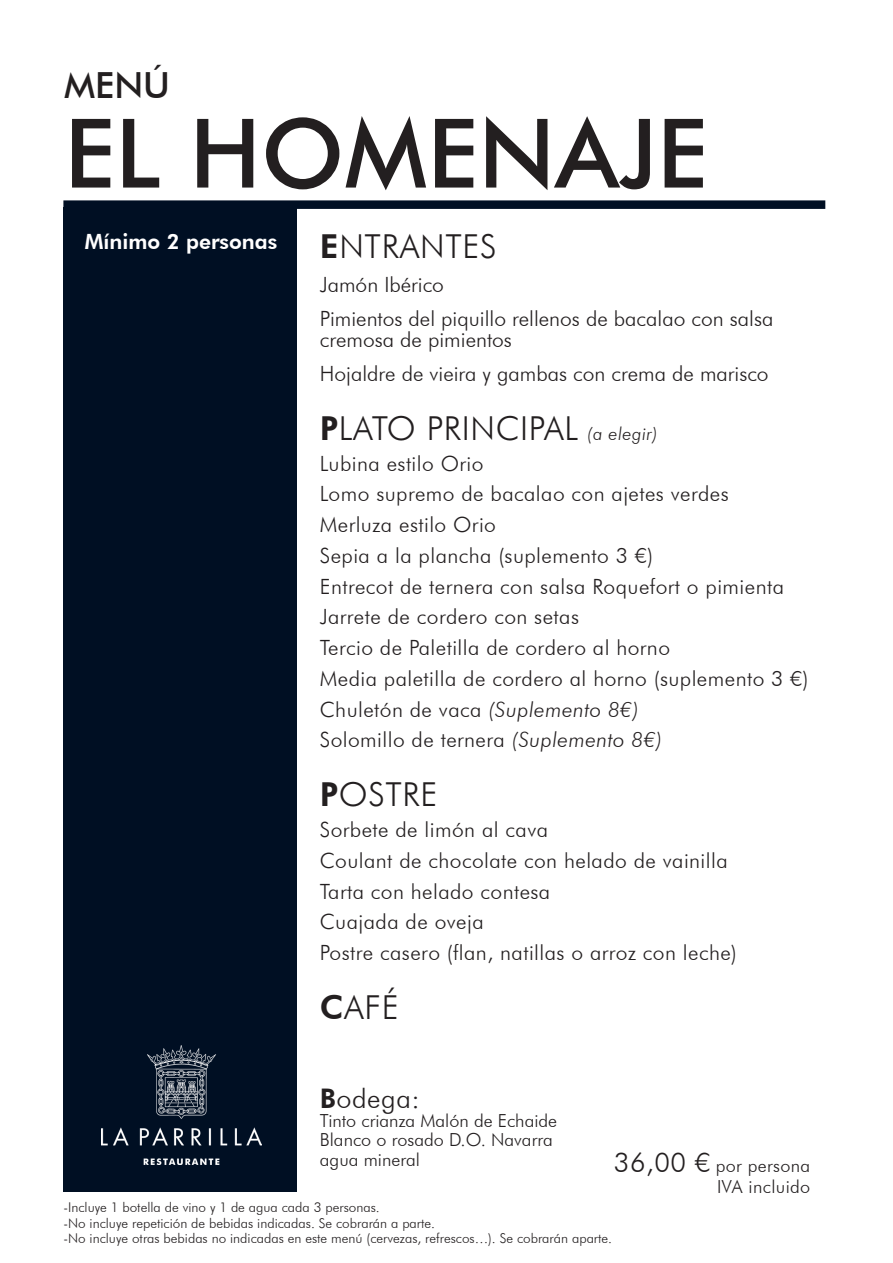
<style>
.page{position:relative;width:893px;height:1263px;background:#fff}
.page>*{position:absolute;margin:0;border:0;box-sizing:border-box;transform-origin:0 0}
.t1{font:500 96px "Futura BT";color:#231f20}
.t2{font:500 36px "Futura BT";color:#231f20}
.t3{font:300 33px "Futura BT";letter-spacing:.02em;color:#231f20}
.t4{font:300 27px "Futura BT";letter-spacing:.02em;color:#231f20}
.t5{font:300 21px/30.8px "Futura BT";letter-spacing:.02em;color:#231f20}
.t6{font:300 21px/33.8px "Futura BT";color:#231f20}
.t7{font:800 21px "Futura BT";color:#fff}
.t8{font:300 18px/19.2px "Futura BT";color:#231f20}
.t9{font:300 18px/21px "Futura BT";letter-spacing:.02em;color:#231f20;text-align:right}
.t10{font:300 13.5px/15.8px "Futura BT";color:#231f20}
.s1{font-weight:800}
.s2{font-style:italic;font-size:18px}
.s3{font-style:italic}
.s4{font-size:27px}
</style>
<div class="page">
<div style="left:63px;top:200px;width:762px;height:9px;background:#000f23"></div>
<div style="left:63px;top:207px;width:234px;height:985px;background:#000f23"></div>
<img style="left:101px;top:1045px;width:160px;height:120px">
<h2 class="t2" style="left:64px;top:63px;width:107px">MENÚ</h2>
<h1 class="t1" style="left:64px;top:95px;width:645px">EL HOMENAJE</h1>
<p class="t7" style="left:85px;top:229px;width:194px">Mínimo 2 personas</p>
<h3 class="t3" style="left:320px;top:227px;width:178px"><span class="s1">E</span>NTRANTES</h3>
<p class="t6" style="left:320px;top:268px;width:455px">Jamón Ibérico<br>Pimientos del piquillo rellenos de bacalao con salsa</p>
<p class="t6" style="left:320px;top:322px;width:450px">cremosa de pimientos<br>Hojaldre de vieira y gambas con crema de marisco</p>
<h3 class="t3" style="left:320px;top:408px;width:339px"><span class="s1">P</span>LATO PRINCIPAL <span class="s2">(a elegir)</span></h3>
<p class="t5" style="left:320px;top:447px;width:490px">Lubina estilo Orio<br>Lomo supremo de bacalao con ajetes verdes<br>Merluza estilo Orio<br>Sepia a la plancha (suplemento 3 €)<br>Entrecot de ternera con salsa Roquefort o pimienta Jarrete de cordero con setas<br>Tercio de Paletilla de cordero al horno<br>Media paletilla de cordero al horno (suplemento 3 €)<br>Chuletón de vaca <span class="s3">(Suplemento 8€)<br></span>Solomillo de ternera <span class="s3">(Suplemento 8€)</span></p>
<h3 class="t3" style="left:320px;top:775px;width:119px"><span class="s1">P</span>OSTRE</h3>
<p class="t5" style="left:320px;top:814px;width:419px">Sorbete de limón al cava<br>Coulant de chocolate con helado de vainilla<br>Tarta con helado contesa<br>Cuajada de oveja<br>Postre casero (flan, natillas o arroz con leche)</p>
<h3 class="t3" style="left:320px;top:987px;width:80px"><span class="s1">C</span>AFÉ</h3>
<p class="t4" style="left:320px;top:1082px;width:102px"><span class="s1">B</span>odega:</p>
<p class="t8" style="left:320px;top:1111px;width:239px">Tinto crianza Malón de Echaide<br>Blanco o rosado D.O. Navarra agua mineral</p>
<p class="t9" style="left:614px;top:1155px;width:198px"><span class="s4">36,00 €</span> por persona<br>IVA incluido</p>
<p class="t10" style="left:63px;top:1199px;width:550px">-Incluye 1 botella de vino y 1 de agua cada 3 personas.<br>-No incluye repetición de bebidas indicadas. Se cobrarán a parte.<br>-No incluye otras bebidas no indicadas en este menú (cervezas, refrescos…). Se cobrarán aparte.</p>
</div>
